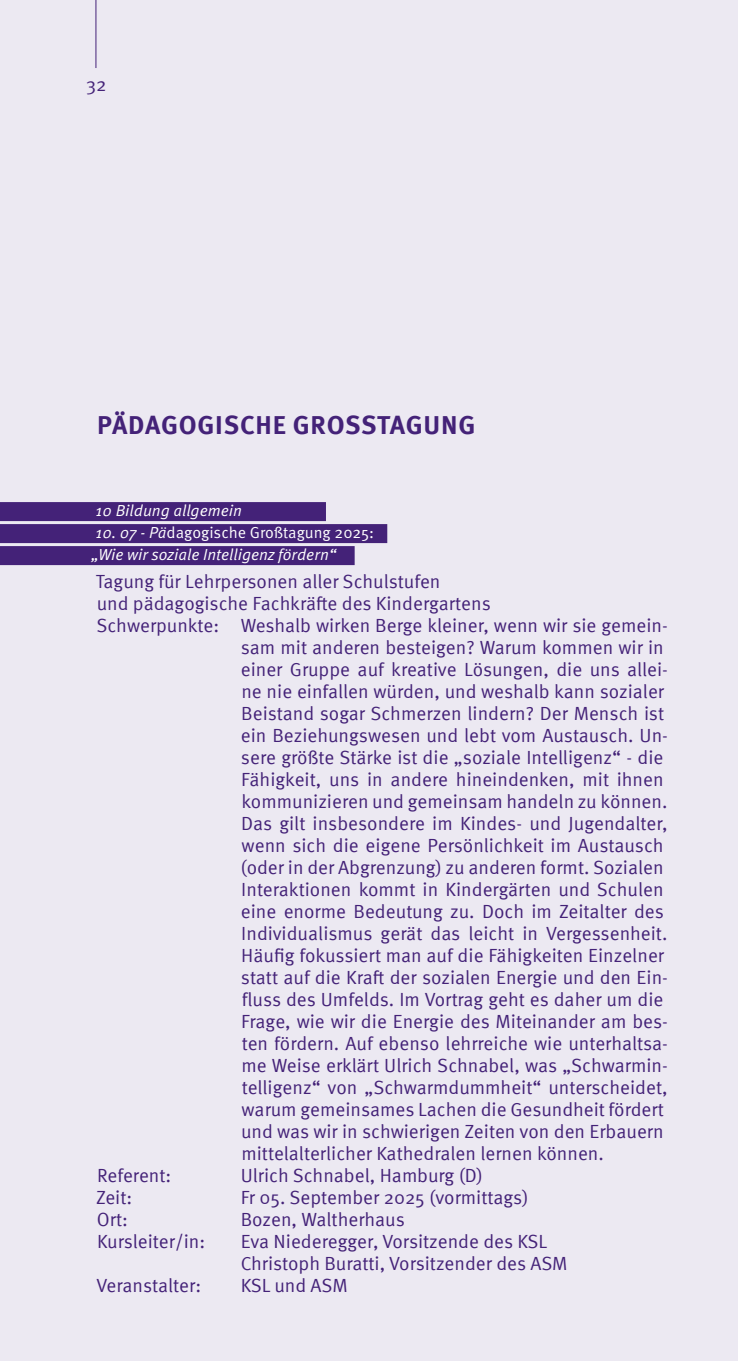
<style>
.page{position:relative;width:738px;height:1361px;background:#fff}
.page>*{position:absolute;margin:0;border:0;box-sizing:border-box;transform-origin:0 0}
.t1{font:700 26px "Meta Pro";letter-spacing:.03em;color:#442278}
.t2{font:19px/22px "Meta Pro";color:#442278}
.t3{font:19px "Meta Pro Norm";color:#442278}
.t4{font:16px "Meta Pro Norm Ita";color:#fff}
.t5{font:16px "Meta Pro Norm";color:#fff}
.s1{font-family:"Meta Pro Norm Ita"}
</style>
<div class="page">
<div style="left:0;top:0;width:737px;height:1361px;background:#ece9f2"></div>
<hr style="left:95px;top:0;width:1px;height:68px;background:#442278">
<div style="left:0;top:502px;width:326px;height:19px;background:#442278"></div>
<div style="left:0;top:524px;width:387px;height:19px;background:#442278"></div>
<div style="left:0;top:546px;width:354px;height:19px;background:#442278"></div>
<p class="t3" style="left:86px;top:70px;width:22px">32</p>
<h1 class="t1" style="left:97px;top:405px;width:379px">PÄDAGOGISCHE GROSSTAGUNG</h1>
<p class="t4" style="left:95px;top:498px;width:148px">10 Bildung allgemein</p>
<p class="t5" style="left:95px;top:520px;width:280px"><span class="s1">10. 07 - Pä</span>dagogische Großtagung 2025:</p>
<p class="t4" style="left:91px;top:542px;width:246px">„Wie wir soziale Intelligenz fördern“</p>
<p class="t2" style="left:96px;top:569px;width:346px">Tagung für Lehrpersonen aller Schulstufen</p>
<p class="t2" style="left:97px;top:591px;width:395px">und pädagogische Fachkräfte des Kindergartens</p>
<p class="t2" style="left:96px;top:613px;width:572px">Schwerpunkte: Weshalb wirken Berge kleiner, wenn wir sie gemein-</p>
<p class="t2" style="left:241px;top:635px;width:424px">sam mit anderen besteigen? Warum kommen wir in</p>
<p class="t2" style="left:240px;top:657px;width:428px">einer Gruppe auf kreative Lösungen, die uns allei-</p>
<p class="t2" style="left:241px;top:679px;width:424px">ne nie einfallen würden, und weshalb kann sozialer</p>
<p class="t2" style="left:241px;top:701px;width:424px">Beistand sogar Schmerzen lindern? Der Mensch ist</p>
<p class="t2" style="left:240px;top:723px;width:428px">ein Beziehungswesen und lebt vom Austausch. Un-</p>
<p class="t2" style="left:241px;top:745px;width:424px">sere größte Stärke ist die „soziale Intelligenz“ - die</p>
<p class="t2" style="left:241px;top:767px;width:423px">Fähigkeit, uns in andere hineindenken, mit ihnen</p>
<p class="t2" style="left:241px;top:789px;width:427px">kommunizieren und gemeinsam handeln zu können.</p>
<p class="t2" style="left:241px;top:811px;width:427px">Das gilt insbesondere im Kindes- und Jugendalter,</p>
<p class="t2" style="left:241px;top:833px;width:423px">wenn sich die eigene Persönlichkeit im Austausch</p>
<p class="t2" style="left:240px;top:855px;width:424px">(oder in der Abgrenzung) zu anderen formt. Sozialen</p>
<p class="t2" style="left:241px;top:877px;width:423px">Interaktionen kommt in Kindergärten und Schulen</p>
<p class="t2" style="left:240px;top:899px;width:424px">eine enorme Bedeutung zu. Doch im Zeitalter des</p>
<p class="t2" style="left:241px;top:921px;width:427px">Individualismus gerät das leicht in Vergessenheit.</p>
<p class="t2" style="left:241px;top:943px;width:424px">Häufig fokussiert man auf die Fähigkeiten Einzelner</p>
<p class="t2" style="left:241px;top:965px;width:428px">statt auf die Kraft der sozialen Energie und den Ein-</p>
<p class="t2" style="left:241px;top:987px;width:423px">fluss des Umfelds. Im Vortrag geht es daher um die</p>
<p class="t2" style="left:241px;top:1009px;width:428px">Frage, wie wir die Energie des Miteinander am bes-</p>
<p class="t2" style="left:241px;top:1031px;width:427px">ten fördern. Auf ebenso lehrreiche wie unterhaltsa-</p>
<p class="t2" style="left:241px;top:1053px;width:428px">me Weise erklärt Ulrich Schnabel, was „Schwarmin-</p>
<p class="t2" style="left:241px;top:1075px;width:427px">telligenz“ von „Schwarmdummheit“ unterscheidet,</p>
<p class="t2" style="left:241px;top:1097px;width:423px">warum gemeinsames Lachen die Gesundheit fördert</p>
<p class="t2" style="left:241px;top:1119px;width:424px">und was wir in schwierigen Zeiten von den Erbauern</p>
<p class="t2" style="left:241px;top:1141px;width:364px">mittelalterlicher Kathedralen lernen können.</p>
<p class="t2" style="left:97px;top:1163px;width:76px">Referent:</p>
<p class="t2" style="left:240px;top:1163px;width:244px">Ulrich Schnabel, Hamburg (D)</p>
<p class="t2" style="left:96px;top:1185px;width:38px">Zeit:</p>
<p class="t2" style="left:240px;top:1185px;width:289px">Fr 05. September 2025 (vormittags)</p>
<p class="t2" style="left:97px;top:1207px;width:33px">Ort:</p>
<p class="t2" style="left:240px;top:1207px;width:165px">Bozen, Waltherhaus</p>
<p class="t2" style="left:97px;top:1229px;width:110px">Kursleiter/in:</p>
<p class="t2" style="left:240px;top:1229px;width:328px">Eva Niederegger, Vorsitzende des KSL<br>Christoph Buratti, Vorsitzender des ASM</p>
<p class="t2" style="left:97px;top:1273px;width:106px">Veranstalter:</p>
<p class="t2" style="left:240px;top:1273px;width:108px">KSL und ASM</p>
</div>
